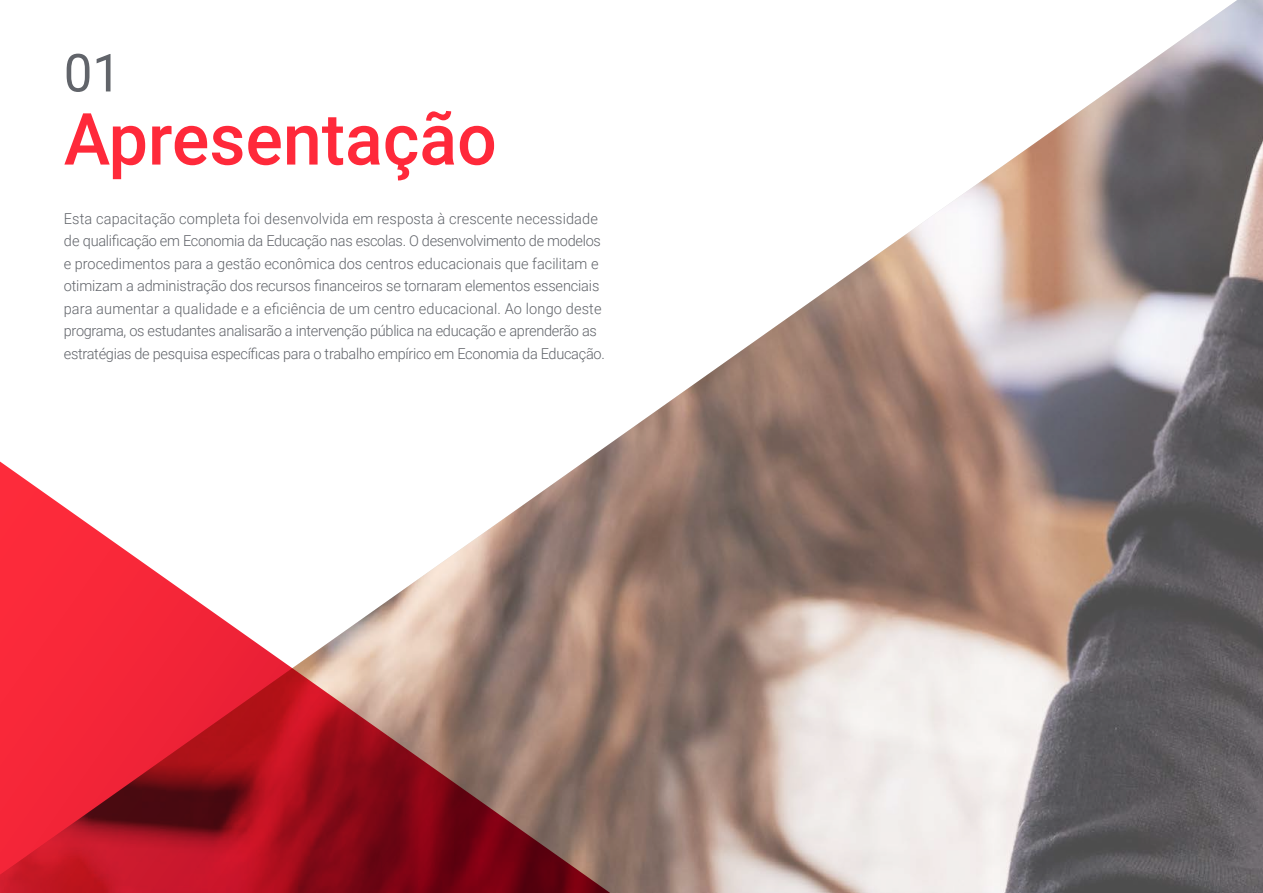
<style>
.page{position:relative;width:1263px;height:893px;background:#fff}
.page>*{position:absolute;margin:0;border:0;box-sizing:border-box;transform-origin:0 0}
.t1{font:500 72px "Roboto";color:#ff293a}
.t2{font:52.5px "Roboto";color:#61646a}
.t3{font:300 15px/22.5px "Roboto";letter-spacing:-.01em;color:#61646a}
</style>
<div class="page">
<img style="left:606px;top:0;width:657px;height:893px">
<svg style="left:0;top:446px;width:640px;height:447px"></svg>
<h2 class="t2" style="left:64px;top:36px;width:59px">01</h2>
<h1 class="t1" style="left:64px;top:89px;width:435px">Apresentação</h1>
<p class="t3" style="left:64px;top:207px;width:543px">Esta capacitação completa foi desenvolvida em resposta à crescente necessidade de qualificação em Economia da Educação nas escolas. O desenvolvimento de modelos e procedimentos para a gestão econômica dos centros educacionais que facilitam e otimizam a administração dos recursos financeiros se tornaram elementos essenciais para aumentar a qualidade e a eficiência de um centro educacional. Ao longo deste programa, os estudantes analisarão a intervenção pública na educação e aprenderão as estratégias de pesquisa específicas para o trabalho empírico em Economia da Educação.</p>
</div>
